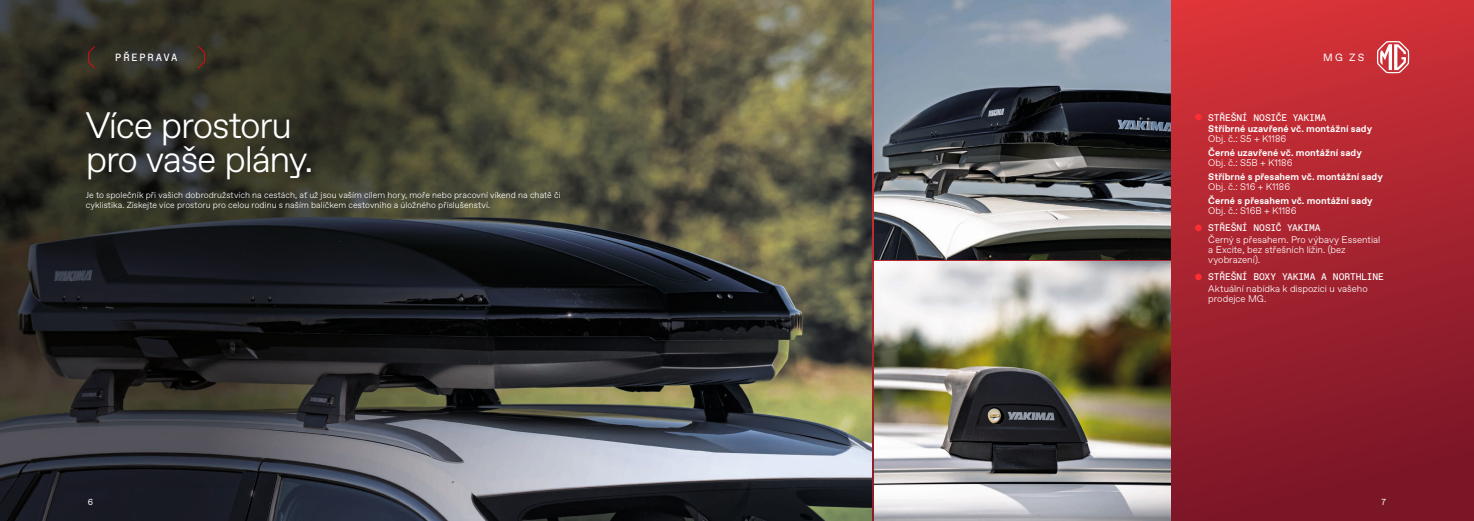
<style>
.page{position:relative;width:1474px;height:521px;background:#fff}
.page>*{position:absolute;margin:0;border:0;box-sizing:border-box;transform-origin:0 0}
.t1{font:300 36.75px/34.1px "ABC Favorit Unlicensed Trial";letter-spacing:-.035em;color:#fff}
.t2{font:10.5px "ABC Favorit Mono";letter-spacing:.165em;color:#fff}
.t3{font:10.5px "ABC Favorit Unlicensed Trial";color:#fff}
.t4{font:300 9.62px/10.1px "ABC Favorit Unlicensed Trial";color:#fff}
.t5{font:700 9.62px "ABC Favorit Unlicensed Trial";letter-spacing:.005em;color:#fff}
.t6{font:9.62px "ABC Favorit Mono";letter-spacing:-.01em;color:#fff}
.t7{font:300 8.75px/9.6px "ABC Favorit Unlicensed Trial";letter-spacing:.005em;color:#fff}
.t8{font:8.75px "ABC Favorit Unlicensed Trial";color:#fff}
</style>
<div class="page">
<div style="left:737px;top:0;width:736px;height:521px;background:linear-gradient(to bottom,#d63338,#761527)"></div>
<svg style="left:1376px;top:41px;width:33px;height:32px"></svg>
<img style="left:0;top:0;width:871px;height:521px">
<img style="left:874px;top:262px;width:296px;height:259px">
<img style="left:874px;top:0;width:296px;height:259px">
<svg style="left:1195px;top:114px;width:6px;height:6px"></svg>
<svg style="left:1195px;top:225px;width:6px;height:6px"></svg>
<svg style="left:1195px;top:274px;width:6px;height:6px"></svg>
<svg style="left:88px;top:46px;width:7px;height:22px"></svg>
<svg style="left:198px;top:46px;width:7px;height:22px"></svg>
<p class="t2" style="left:115px;top:50px;width:64px">PŘEPRAVA</p>
<p class="t3" style="left:1323px;top:50px;width:42px">MG ZS</p>
<h1 class="t1" style="left:86px;top:107px;width:229px">Více prostoru pro vaše plány.</h1>
<p class="t7" style="left:86px;top:190px;width:476px">Je to společník při vašich dobrodružstvích na cestách, ať už jsou vaším cílem hory, moře nebo pracovní víkend na chatě či cyklistika. Získejte více prostoru pro celou rodinu s naším balíčkem cestovního a úložného příslušenství.</p>
<p class="t6" style="left:1208px;top:111px;width:120px">STŘEŠNÍ NOSIČE YAKIMA</p>
<p class="t5" style="left:1208px;top:122px;width:165px">Stříbrné uzavřené vč. montážní sady</p>
<p class="t4" style="left:1208px;top:134px;width:79px">Obj. č.: S5 + K1186</p>
<p class="t5" style="left:1208px;top:146px;width:155px">Černé uzavřené vč. montážní sady</p>
<p class="t4" style="left:1208px;top:158px;width:86px">Obj. č.: S5B + K1186</p>
<p class="t5" style="left:1208px;top:170px;width:176px">Stříbrné s přesahem vč. montážní sady</p>
<p class="t4" style="left:1208px;top:182px;width:83px">Obj. č.: S16 + K1186</p>
<p class="t5" style="left:1208px;top:194px;width:166px">Černé s přesahem vč. montážní sady</p>
<p class="t4" style="left:1208px;top:205px;width:90px">Obj. č.: S16B + K1186</p>
<p class="t6" style="left:1208px;top:221px;width:114px">STŘEŠNÍ NOSIČ YAKIMA</p>
<p class="t4" style="left:1208px;top:234px;width:174px">Černý s přesahem. Pro výbavy Essential a Excite, bez střešních ližin. (bez vyobrazení).</p>
<p class="t6" style="left:1208px;top:270px;width:177px">STŘEŠNÍ BOXY YAKIMA A NORTHLINE</p>
<p class="t4" style="left:1208px;top:283px;width:161px">Aktuální nabídka k dispozici u vašeho prodejce MG.</p>
<p class="t8" style="left:88px;top:496px;width:7px">6</p>
<p class="t8" style="left:1381px;top:496px;width:6px">7</p>
</div>
